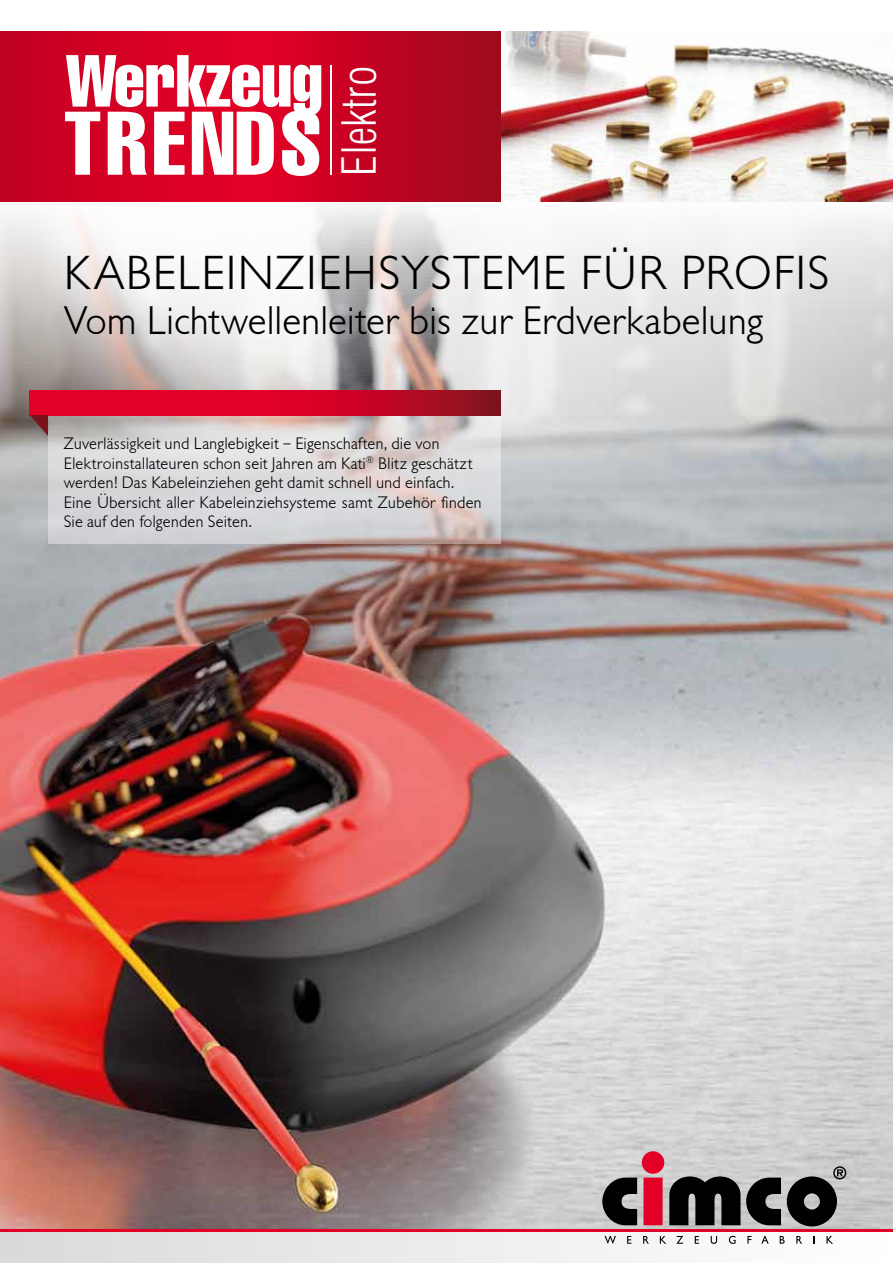
<style>
.page{position:relative;width:893px;height:1263px;background:#fff}
.page>*{position:absolute;margin:0;border:0;box-sizing:border-box;transform-origin:0 0}
.t1{font:88.5px "Helvetica LT Std Comp";letter-spacing:.05em;color:#fff}
.t2{font:72.3px "Helvetica LT Std Comp";color:#fff}
.t3{font:300 47.25px "Gill Sans BQ";letter-spacing:.025em;color:#000}
.t4{font:300 condensed 45.9px "Helvetica LT Std";color:#fff}
.t5{font:300 39.45px "Gill Sans BQ";letter-spacing:-.01em;color:#000}
.t6{font:300 16.5px/19.5px "Gill Sans BQ";color:#000}
</style>
<div class="page">
<img style="left:0;top:207px;width:893px;height:1022px">
<div style="left:0;top:1230px;width:893px;height:33px;background:linear-gradient(to right,#d9dadb,#fff)"></div>
<hr style="left:0;top:1229px;width:893px;height:3px;background:#e20026">
<svg style="left:0;top:32px;width:502px;height:170px;background:#ca0223"></svg>
<svg style="left:48px;top:415px;width:453px;height:129px;background:#d6d1d2"></svg>
<svg style="left:30px;top:391px;width:471px;height:24px;background:#ce0324"></svg>
<svg style="left:30px;top:415px;width:18px;height:21px"></svg>
<svg style="left:602px;top:1151px;width:138px;height:74px;background:#806368"></svg>
<svg style="left:746px;top:1177px;width:35px;height:48px;background:#393939"></svg>
<svg style="left:604px;top:1236px;width:12px;height:8px"></svg>
<svg style="left:627px;top:1236px;width:4px;height:8px"></svg>
<svg style="left:643px;top:1236px;width:6px;height:8px"></svg>
<svg style="left:660px;top:1236px;width:6px;height:8px"></svg>
<svg style="left:676px;top:1236px;width:7px;height:8px"></svg>
<svg style="left:695px;top:1236px;width:4px;height:8px"></svg>
<svg style="left:711px;top:1236px;width:6px;height:8px"></svg>
<svg style="left:729px;top:1236px;width:7px;height:8px"></svg>
<svg style="left:747px;top:1236px;width:4px;height:8px"></svg>
<svg style="left:761px;top:1236px;width:8px;height:8px"></svg>
<svg style="left:780px;top:1236px;width:5px;height:8px"></svg>
<svg style="left:796px;top:1236px;width:6px;height:8px"></svg>
<svg style="left:826px;top:1236px;width:7px;height:8px"></svg>
<svg style="left:787px;top:1166px;width:59px;height:60px;background:#606060"></svg>
<img style="left:502px;top:32px;width:391px;height:170px">
<hr style="left:330px;top:65px;width:2px;height:110px;background:#fff">
<h2 class="t2" style="left:66px;top:35px;width:259px">Werkzeug</h2>
<h1 class="t1" style="left:64px;top:87px;width:259px">TRENDS</h1>
<h3 class="t4" style="left:330px;top:176px;width:112px;rotate:-90deg">Elektro</h3>
<h3 class="t3" style="left:64px;top:247px;width:767px">Kabeleinziehsysteme für Profis</h3>
<h3 class="t5" style="left:64px;top:299px;width:701px">Vom Lichtwellenleiter bis zur Erdverkabelung</h3>
<p class="t6" style="left:64px;top:434px;width:420px">Zuverlässigkeit und Langlebigkeit – Eigenschaften, die von Elektroinstallateuren schon seit Jahren am Kati<sup>®</sup> Blitz geschätzt werden! Das Kabeleinziehen geht damit schnell und einfach.<br>Eine Übersicht aller Kabeleinziehsysteme samt Zubehör finden Sie auf den folgenden Seiten.</p>
</div>
